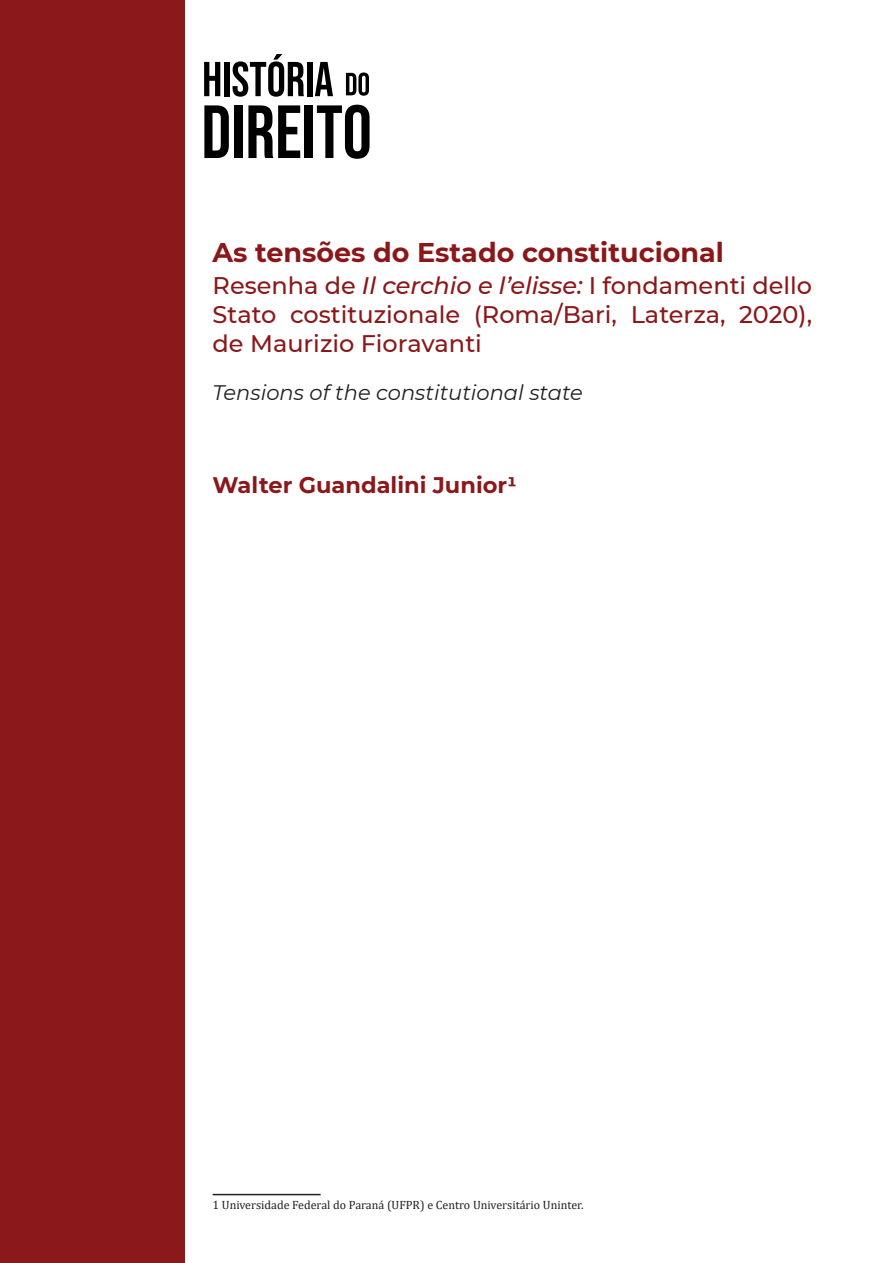
<style>
.page{position:relative;width:893px;height:1263px;background:#fff}
.page>*{position:absolute;margin:0;border:0;box-sizing:border-box;transform-origin:0 0}
.Título_do_Artigo{font:700 27px "Montserrat";color:#8a181a}
.Título_do_Artigo-2{font:500 24px/28.8px "Montserrat";color:#8a181a;text-align:justify}
.Autores{font:700 22.5px "Montserrat";color:#8b181a}
.Título_em_outra_líng{font:italic 21px "Montserrat";color:#231f20}
.Nota_de_Rodapé{font:12px "Cambria";color:#231f20}
.s1{font-style:italic}
</style>
<div class="page">
<svg style="left:204px;top:62px;width:16px;height:34px"></svg>
<div style="left:224px;top:62px;width:6px;height:34px;background:#000001"></div>
<svg style="left:233px;top:54px;width:71px;height:43px"></svg>
<div style="left:307px;top:62px;width:5px;height:34px;background:#000001"></div>
<svg style="left:315px;top:62px;width:18px;height:34px"></svg>
<svg style="left:346px;top:73px;width:23px;height:23px"></svg>
<svg style="left:204px;top:105px;width:25px;height:53px"></svg>
<div style="left:234px;top:105px;width:8px;height:53px;background:#000001"></div>
<svg style="left:248px;top:105px;width:52px;height:53px"></svg>
<div style="left:305px;top:105px;width:8px;height:53px;background:#000001"></div>
<svg style="left:317px;top:105px;width:53px;height:54px"></svg>
<div style="left:0;top:0;width:185px;height:1263px;background:#8b181a"></div>
<hr style="left:213px;top:1194px;width:108px;height:1px;background:#231f20">
<p class="Título_do_Artigo" style="left:213px;top:233px;width:513px">As tensões do Estado constitucional</p>
<p class="Título_do_Artigo-2" style="left:213px;top:270px;width:601px">Resenha de <span class="s1">Il cerchio e l’elisse:</span> I fondamenti dello Stato costituzionale (Roma/Bari, Laterza, 2020), de Maurizio Fioravanti</p>
<p class="Título_em_outra_líng" style="left:213px;top:378px;width:372px">Tensions of the constitutional state</p>
<p class="Autores" style="left:213px;top:469px;width:306px">Walter Guandalini Junior1</p>
<p class="Nota_de_Rodapé" style="left:213px;top:1198px;width:372px">1 Universidade Federal do Paraná (UFPR) e Centro Universitário Uninter.</p>
</div>
